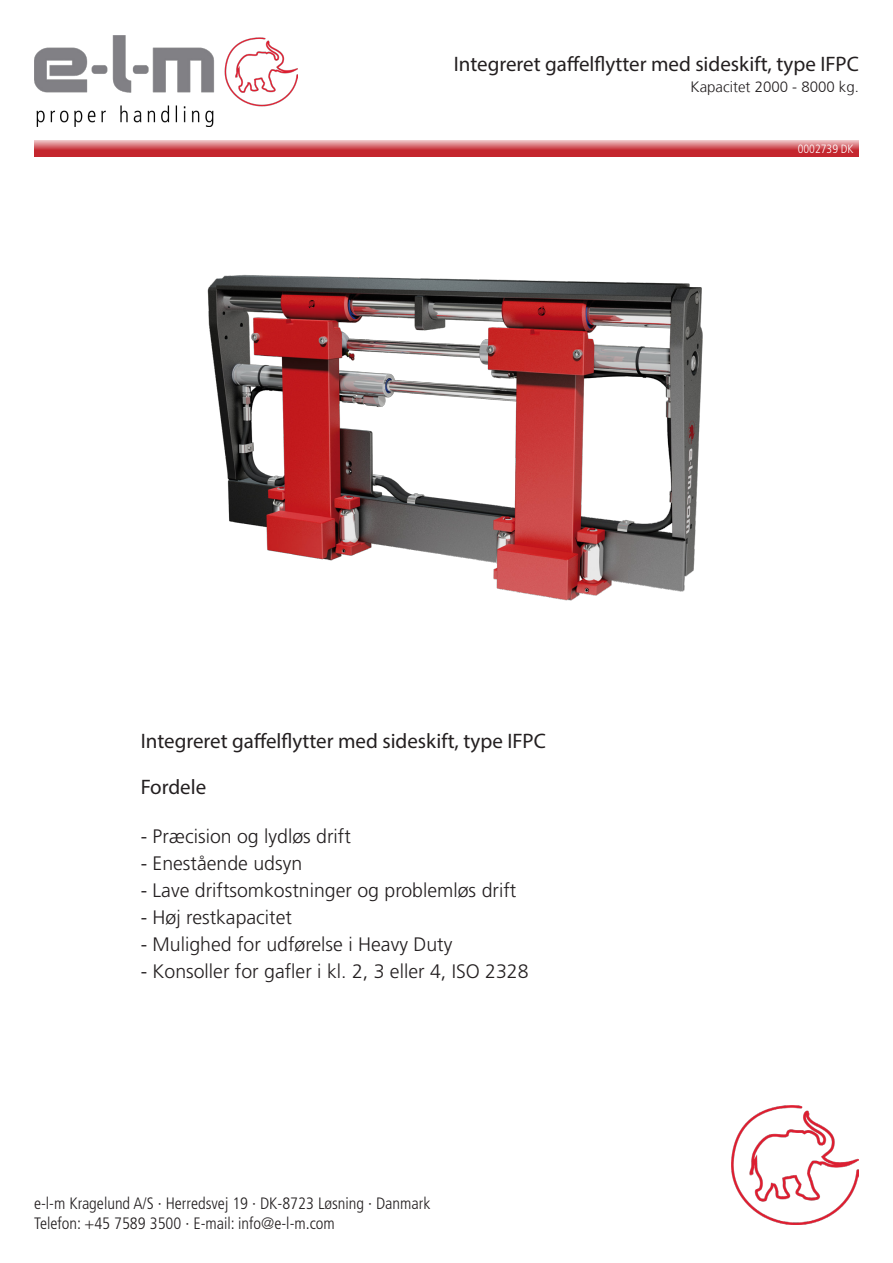
<style>
.page{position:relative;width:893px;height:1263px;background:#fff}
.page>*{position:absolute;margin:0;border:0;box-sizing:border-box;transform-origin:0 0}
.t1{font:21px "Myriad Pro";color:#231f20}
.t2{font:300 19.5px "Frutiger LT Std";color:#231f20}
.t3{font:300 condensed 16.5px/19.5px "Frutiger LT Std";color:#231f20}
.t4{font:300 15px "Frutiger LT";color:#231f20}
.t5{font:300 condensed 12px "Frutiger LT Std";color:#fff}
</style>
<div class="page">
<svg style="left:34px;top:140px;width:825px;height:17px;background:#d1595f"></svg>
<img style="left:34px;top:35px;width:263px;height:91px">
<img style="left:731px;top:1106px;width:128px;height:118px">
<img style="left:207px;top:275px;width:496px;height:326px">
<p class="t1" style="left:454px;top:51px;width:407px">Integreret gaffelflytter med sideskift, type IFPC</p>
<p class="t4" style="left:691px;top:78px;width:170px">Kapacitet 2000 - 8000 kg.</p>
<p class="t1" style="left:141px;top:727px;width:407px">Integreret gaffelflytter med sideskift, type IFPC</p>
<p class="t1" style="left:141px;top:774px;width:67px">Fordele</p>
<p class="t2" style="left:141px;top:825px;width:212px">- Præcision og lydløs drift</p>
<p class="t2" style="left:141px;top:852px;width:163px">- Enestående udsyn</p>
<p class="t2" style="left:141px;top:879px;width:377px">- Lave driftsomkostninger og problemløs drift</p>
<p class="t2" style="left:141px;top:906px;width:153px">- Høj restkapacitet</p>
<p class="t2" style="left:141px;top:933px;width:313px">- Mulighed for udførelse i Heavy Duty</p>
<p class="t2" style="left:141px;top:960px;width:389px">- Konsoller for gafler i kl. 2, 3 eller 4, ISO 2328</p>
<p class="t3" style="left:34px;top:1194px;width:398px">e-l-m Kragelund A/S · Herredsvej 19 · DK-8723 Løsning · Danmark<br>Telefon: +45 7589 3500 · E-mail: info@e-l-m.com</p>
<p class="t5" style="left:798px;top:142px;width:57px">0002739 DK</p>
</div>
